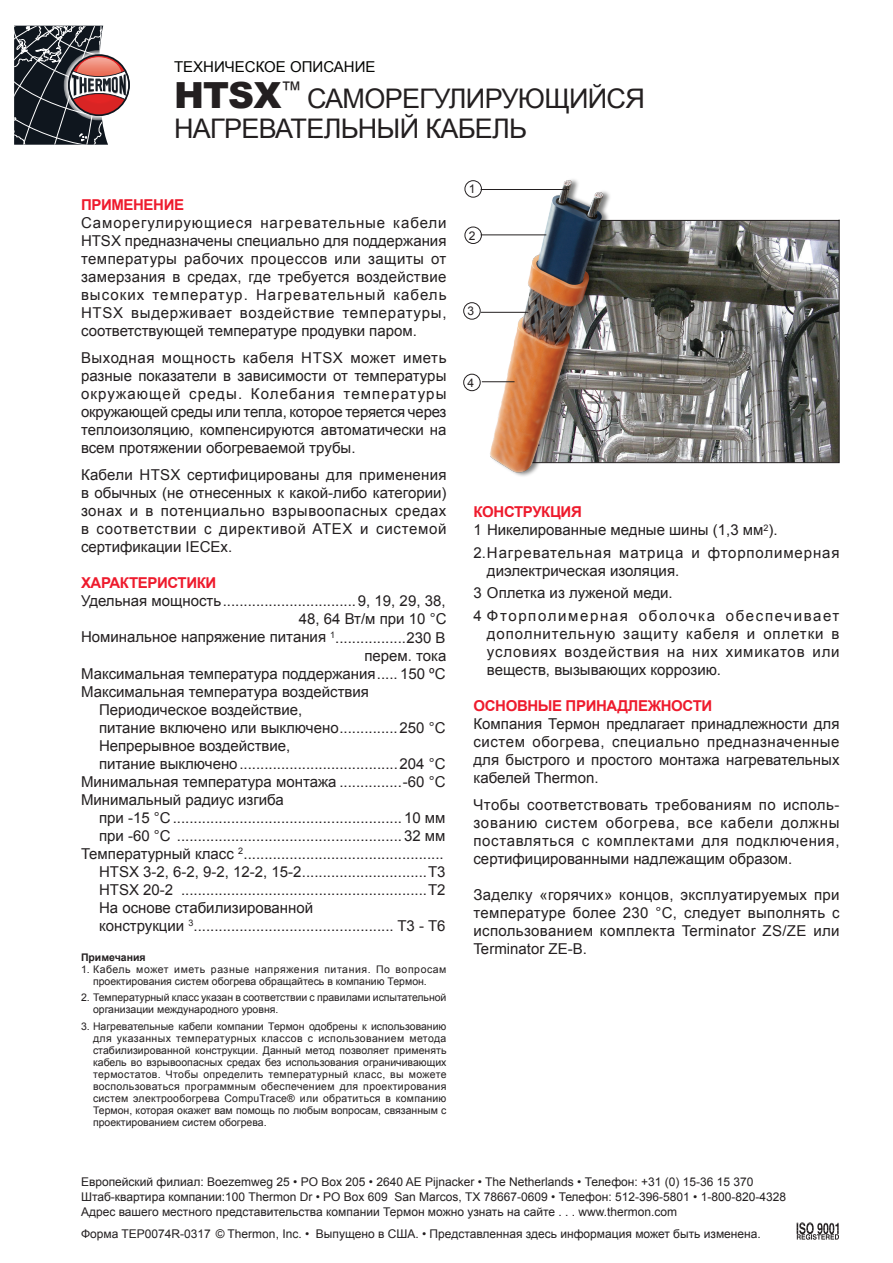
<style>
.page{position:relative;width:893px;height:1263px;background:#fff}
.page>*{position:absolute;margin:0;border:0;box-sizing:border-box;transform-origin:0 0}
.t1{font:27px/30px "Arial";letter-spacing:-.025em;color:#231f20}
.t2{font:15px/18px "Arial";color:#231f20;text-align:justify}
.t3{font:15px/18px "Arial";letter-spacing:.045em;color:#231f20}
.t4{font:15px/22.5px "Arial";letter-spacing:.1em;color:#231f20}
.t5{font:700 15px "Arial";letter-spacing:-.025em;color:#ee1b2d}
.t6{font:15px "Arial";color:#040503}
.t7{font:12px/15px "Arial";color:#231f20}
.t8{font:10.5px/12px "Arial";color:#231f20}
.t9{font:700 10.5px "Arial";color:#231f20}
.s1{font-weight:900;font-size:36px}
.s2{font-weight:700;color:#ee1b2d}
</style>
<div class="page">
<svg style="left:14px;top:26px;width:116px;height:119px"></svg>
<svg style="left:797px;top:1222px;width:42px;height:18px"></svg>
<svg style="left:630px;top:219px;width:210px;height:244px;background:#757470"></svg>
<img style="left:486px;top:179px;width:144px;height:297px">
<hr style="left:481px;top:189px;width:88px;height:1px;background:#231f20">
<hr style="left:481px;top:312px;width:47px;height:1px;background:#231f20">
<hr style="left:482px;top:381px;width:33px;height:1px;background:#231f20">
<hr style="left:481px;top:234px;width:65px;height:1px;background:#231f20">
<div style="left:465px;top:180px;width:17px;height:18px;border:1px solid #231f20;border-radius:50%"></div>
<div style="left:465px;top:227px;width:17px;height:17px;border:1px solid #231f20;border-radius:50%"></div>
<div style="left:463px;top:302px;width:18px;height:18px;border:1px solid #231f20;border-radius:50%"></div>
<div style="left:463px;top:374px;width:18px;height:17px;border:1px solid #231f20;border-radius:50%"></div>
<p class="t6" style="left:174px;top:57px;width:203px">ТЕХНИЧЕСКОЕ ОПИСАНИЕ</p>
<h1 class="t1" style="left:174px;top:83px;width:472px"><span class="s1">HTSX</span><sup>™</sup> САМОРЕГУЛИРУЮЩИЙСЯ<br>НАГРЕВАТЕЛЬНЫЙ КАБЕЛЬ</h1>
<p class="t5" style="left:81px;top:195px;width:105px">ПРИМЕНЕНИЕ</p>
<p class="t2" style="left:81px;top:214px;width:367px">Саморегулирующиеся нагревательные кабели HTSX предназначены специально для поддержания температуры рабочих процессов или защиты от замерзания в средах, где требуется воздействие высоких температур. Нагревательный кабель HTSX выдерживает воздействие температуры, соответствующей температуре продувки паром.</p>
<p class="t2" style="left:81px;top:349px;width:367px">Выходная мощность кабеля HTSX может иметь разные показатели в зависимости от температуры окружающей среды. Колебания температуры окружающей среды или тепла, которое теряется через теплоизоляцию, компенсируются автоматически на всем протяжении обогреваемой трубы.</p>
<p class="t2" style="left:81px;top:466px;width:367px">Кабели HTSX сертифицированы для применения в обычных (не отнесенных к какой-либо категории) зонах и в потенциально взрывоопасных средах в соответствии с директивой ATEX и системой сертификации IECEx.</p>
<p class="t5" style="left:81px;top:573px;width:137px">ХАРАКТЕРИСТИКИ</p>
<p class="t2" style="left:81px;top:592px;width:366px">Удельная мощность................................9, 19, 29, 38,</p>
<p class="t2" style="left:299px;top:610px;width:149px">48, 64 Вт/м при 10 °C</p>
<p class="t2" style="left:81px;top:628px;width:366px">Номинальное напряжение питания <sup>1</sup>.................230 В</p>
<p class="t2" style="left:364px;top:646px;width:84px">перем. тока</p>
<p class="t2" style="left:81px;top:664px;width:366px">Максимальная температура поддержания..... 150 ºC</p>
<p class="t2" style="left:81px;top:682px;width:289px">Максимальная температура воздействия</p>
<p class="t2" style="left:99px;top:700px;width:205px">Периодическое воздействие,</p>
<p class="t2" style="left:99px;top:718px;width:348px">питание включено или выключено..............250 °C</p>
<p class="t2" style="left:99px;top:736px;width:193px">Непрерывное воздействие,</p>
<p class="t2" style="left:99px;top:754px;width:348px">питание выключено......................................204 °C</p>
<p class="t2" style="left:81px;top:772px;width:366px">Минимальная температура монтажа ...............-60 °C</p>
<p class="t2" style="left:81px;top:790px;width:204px">Минимальный радиус изгиба</p>
<p class="t2" style="left:99px;top:808px;width:348px">при -15 °C.......................................................10 мм</p>
<p class="t2" style="left:99px;top:826px;width:348px">при -60 °C ......................................................32 мм</p>
<p class="t2" style="left:81px;top:844px;width:364px">Температурный класс <sup>2</sup>................................................</p>
<p class="t2" style="left:99px;top:862px;width:348px">HTSX 3-2, 6-2, 9-2, 12-2, 15-2..............................T3</p>
<p class="t2" style="left:99px;top:880px;width:348px">HTSX 20-2 ...........................................................T2</p>
<p class="t2" style="left:99px;top:898px;width:216px">На основе стабилизированной</p>
<p class="t2" style="left:99px;top:916px;width:348px">конструкции <sup>3</sup>................................................ T3 - T6</p>
<p class="t9" style="left:81px;top:950px;width:66px">Примечания</p>
<p class="t8" style="left:93px;top:963px;width:355px;text-indent:-12px">1. Кабель может иметь разные напряжения питания. По вопросам проектирования систем обогрева обращайтесь в компанию Термон.</p>
<p class="t8" style="left:93px;top:991px;width:355px;text-indent:-12px">2. Температурный класс указан в соответствии с правилами испытательной организации международного уровня.</p>
<p class="t8" style="left:93px;top:1020px;width:355px;text-align:justify;text-indent:-12px">3. Нагревательные кабели компании Термон одобрены к использованию для указанных температурных классов с использованием метода стабилизированной конструкции. Данный метод позволяет применять кабель во взрывоопасных средах без использования ограничивающих термостатов. Чтобы определить температурный класс, вы можете воспользоваться программным обеспечением для проектирования систем электрообогрева CompuTrace® или обратиться в компанию Термон, которая окажет вам помощь по любым вопросам, связанным с проектированием систем обогрева.</p>
<p class="t7" style="left:469px;top:182px;width:8px">1</p>
<p class="t7" style="left:469px;top:228px;width:8px">2</p>
<p class="t7" style="left:467px;top:304px;width:8px">3</p>
<p class="t7" style="left:467px;top:375px;width:8px">4</p>
<p class="t2" style="left:473px;top:503px;width:306px"><span class="s2">КОНСТРУКЦИЯ<br></span>1 Никелированные медные шины (1,3 мм<sup>2</sup>).</p>
<p class="t3" style="left:487px;top:543px;width:354px;text-indent:-14px">2.Нагревательная матрица и фторполимерная диэлектрическая изоляция.</p>
<p class="t4" style="left:473px;top:582px;width:367px">3 Оплетка из луженой меди.<br>4 Фторполимерная оболочка обеспечивает</p>
<p class="t2" style="left:487px;top:624px;width:354px">дополнительную защиту кабеля и оплетки в условиях воздействия на них химикатов или веществ, вызывающих коррозию.</p>
<p class="t5" style="left:473px;top:695px;width:240px">ОСНОВНЫЕ ПРИНАДЛЕЖНОСТИ</p>
<p class="t2" style="left:473px;top:714px;width:368px">Компания Термон предлагает принадлежности для систем обогрева, специально предназначенные для быстрого и простого монтажа нагревательных кабелей Thermon.</p>
<p class="t2" style="left:473px;top:795px;width:368px">Чтобы соответствовать требованиям по исполь&shy;зованию систем обогрева, все кабели должны поставляться с комплектами для подключения, сертифицированными надлежащим образом.</p>
<p class="t2" style="left:473px;top:885px;width:368px">Заделку «горячих» концов, эксплуатируемых при температуре более 230 °C, следует выполнять с использованием комплекта Terminator ZS/ZE или Terminator ZE-B.</p>
<p class="t7" style="left:81px;top:1175px;width:707px">Европейский филиал: Boezemweg 25 • PO Box 205 • 2640 AE Pijnacker • The Netherlands • Телефон: +31 (0) 15-36 15 370<br>Штаб-квартира компании:100 Thermon Dr • PO Box 609 San Marcos, TX 78667-0609 • Телефон: 512-396-5801 • 1-800-820-4328<br>Адрес вашего местного представительства компании Термон можно узнать на сайте . . . www.thermon.com</p>
<p class="t7" style="left:81px;top:1226px;width:681px">Форма TEP0074R-0317 © Thermon, Inc. • Выпущено в США. • Представленная здесь информация может быть изменена.</p>
</div>
